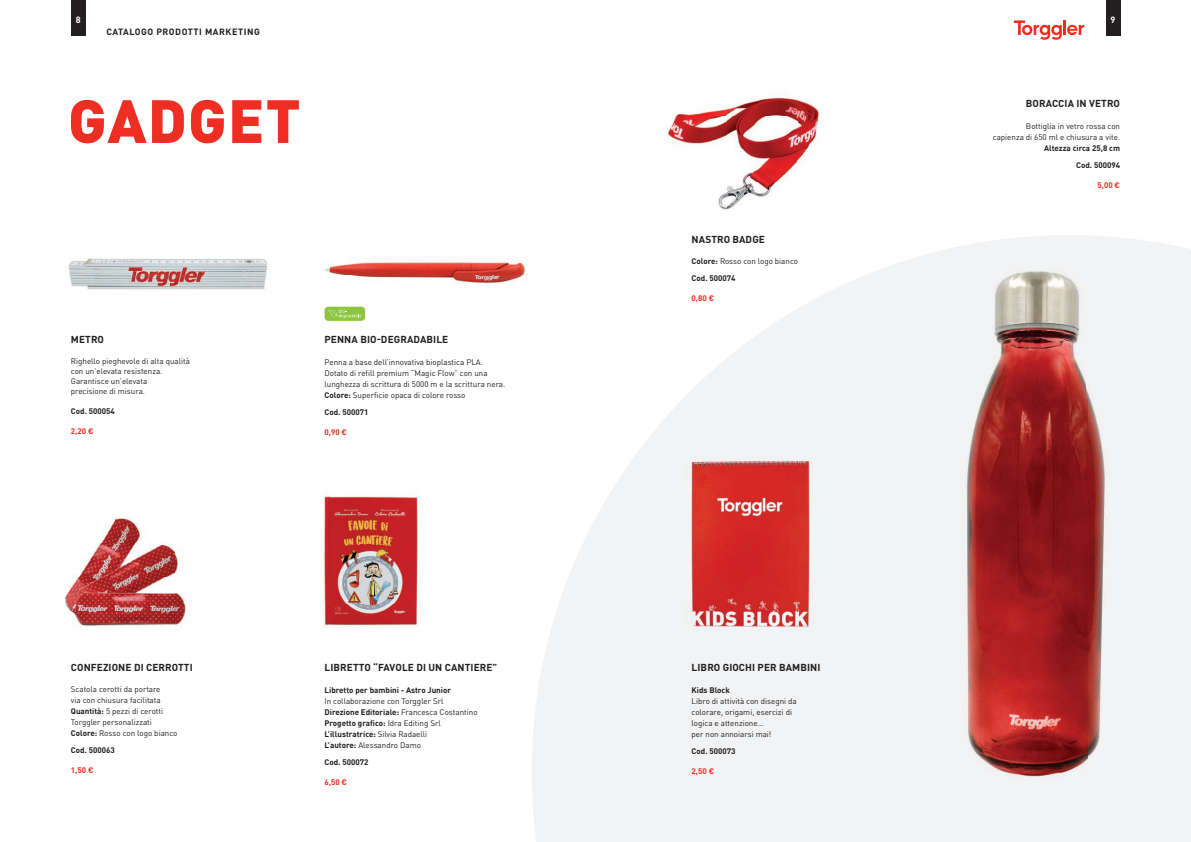
<style>
.page{position:relative;width:1191px;height:842px;background:#fff}
.page>*{position:absolute;margin:0;border:0;box-sizing:border-box;transform-origin:0 0}
.t1{font:900 60px "DIN Pro";letter-spacing:.02em;color:#ee2e22}
.t2{font:700 10px "DIN Pro";letter-spacing:.01em;color:#231f20}
.t3{font:700 9px "DIN Pro";letter-spacing:.06em;color:#231f20}
.t4{font:700 9px "DIN Pro";color:#fff}
.t5{font:8px/11px "DIN Pro";color:#231f20}
.t6{font:700 8px/17px "DIN Pro";color:#231f20;text-align:right}
.t7{font:700 8px "DIN Pro";color:#ee2e22}
.s1{font-weight:700}
</style>
<div class="page">
<img style="left:68px;top:258px;width:200px;height:32px">
<img style="left:324px;top:261px;width:202px;height:48px">
<div style="left:324px;top:307px;width:41px;height:14px;background:#8bc63e;border-radius:4px"></div>
<svg style="left:328px;top:309px;width:33px;height:9px"></svg>
<img style="left:324px;top:496px;width:94px;height:130px">
<img style="left:65px;top:518px;width:121px;height:108px">
<img style="left:666px;top:97px;width:154px;height:113px">
<svg style="left:532px;top:235px;width:659px;height:607px;fill:#f2f3f4"></svg>
<img style="left:954px;top:263px;width:166px;height:546px">
<img style="left:674px;top:454px;width:149px;height:180px">
<svg style="left:1013px;top:20px;width:71px;height:20px"></svg>
<div style="left:71px;top:0;width:14px;height:35px;background:#231f20"></div>
<div style="left:1106px;top:0;width:14px;height:35px;background:#231f20"></div>
<p class="t4" style="left:76px;top:12px;width:6px">8</p>
<p class="t4" style="left:1110px;top:12px;width:6px">9</p>
<p class="t3" style="left:107px;top:25px;width:155px">CATALOGO PRODOTTI MARKETING</p>
<h1 class="t1" style="left:68px;top:80px;width:234px">GADGET</h1>
<p class="t2" style="left:1025px;top:95px;width:96px">BORACCIA IN VETRO</p>
<p class="t5" style="left:992px;top:120px;width:129px;text-align:right">Bottiglia in vetro rossa con<br>capienza di 650 ml e chiusura a vite.</p>
<p class="t6" style="left:1044px;top:139px;width:77px">Altezza circa 25,8 cm<br>Cod. 500094</p>
<p class="t7" style="left:1097px;top:178px;width:24px">5,00 €</p>
<p class="t2" style="left:71px;top:331px;width:35px">METRO</p>
<p class="t5" style="left:71px;top:355px;width:121px;line-height:10px">Righello pieghevole di alta qualità con un’elevata resistenza.<br>Garantisce un’elevata<br>precisione di misura.</p>
<p class="t6" style="left:71px;top:401px;width:45px">Cod. 500054</p>
<p class="t7" style="left:71px;top:424px;width:24px">2,20 €</p>
<p class="t2" style="left:71px;top:659px;width:123px">CONFEZIONE DI CERROTTI</p>
<p class="t5" style="left:71px;top:683px;width:108px">Scatola cerotti da portare<br>via con chiusura facilitata<br><span class="s1">Quantità:</span> 5 pezzi di cerotti<br>Torggler personalizzati<br><span class="s1">Colore:</span> Rosso con logo bianco</p>
<p class="t6" style="left:71px;top:741px;width:45px">Cod. 500063</p>
<p class="t7" style="left:71px;top:764px;width:24px">1,50 €</p>
<p class="t2" style="left:324px;top:331px;width:125px">PENNA BIO-DEGRADABILE</p>
<p class="t5" style="left:324px;top:356px;width:182px">Penna a base dell’innovativa bioplastica PLA.<br>Dotato di refill premium “Magic Flow” con una lunghezza di scrittura di 5000 m e la scrittura nera.<br><span class="s1">Colore:</span> Superficie opaca di colore rosso</p>
<p class="t6" style="left:324px;top:402px;width:45px">Cod. 500071</p>
<p class="t7" style="left:324px;top:425px;width:24px">0,90 €</p>
<p class="t2" style="left:324px;top:659px;width:174px">LIBRETTO “FAVOLE DI UN CANTIERE”</p>
<p class="t6" style="left:324px;top:681px;width:128px">Libretto per bambini - Astro Junior</p>
<p class="t5" style="left:324px;top:695px;width:155px">In collaborazione con Torggler Srl <span class="s1">Direzione Editoriale:</span> Francesca Costantino <span class="s1">Progetto grafico:</span> Idra Editing Srl <span class="s1">L’illustratrice:</span> Silvia Radaelli<br><span class="s1">L’autore:</span> Alessandro Damo</p>
<p class="t6" style="left:324px;top:753px;width:45px">Cod. 500072</p>
<p class="t7" style="left:324px;top:776px;width:24px">6,50 €</p>
<p class="t2" style="left:691px;top:231px;width:75px">NASTRO BADGE</p>
<p class="t5" style="left:691px;top:252px;width:108px;line-height:17px"><span class="s1">Colore:</span> Rosso con logo bianco<br><span class="s1">Cod. 500074</span></p>
<p class="t7" style="left:691px;top:291px;width:24px">0,80 €</p>
<p class="t2" style="left:691px;top:659px;width:130px">LIBRO GIOCHI PER BAMBINI</p>
<p class="t6" style="left:691px;top:681px;width:40px">Kids Block</p>
<p class="t5" style="left:691px;top:695px;width:107px">Libro di attività con disegni da colorare, origami, esercizi di logica e attenzione…<br>per non annoiarsi mai!</p>
<p class="t6" style="left:691px;top:742px;width:45px">Cod. 500073</p>
<p class="t7" style="left:691px;top:765px;width:24px">2,50 €</p>
</div>
